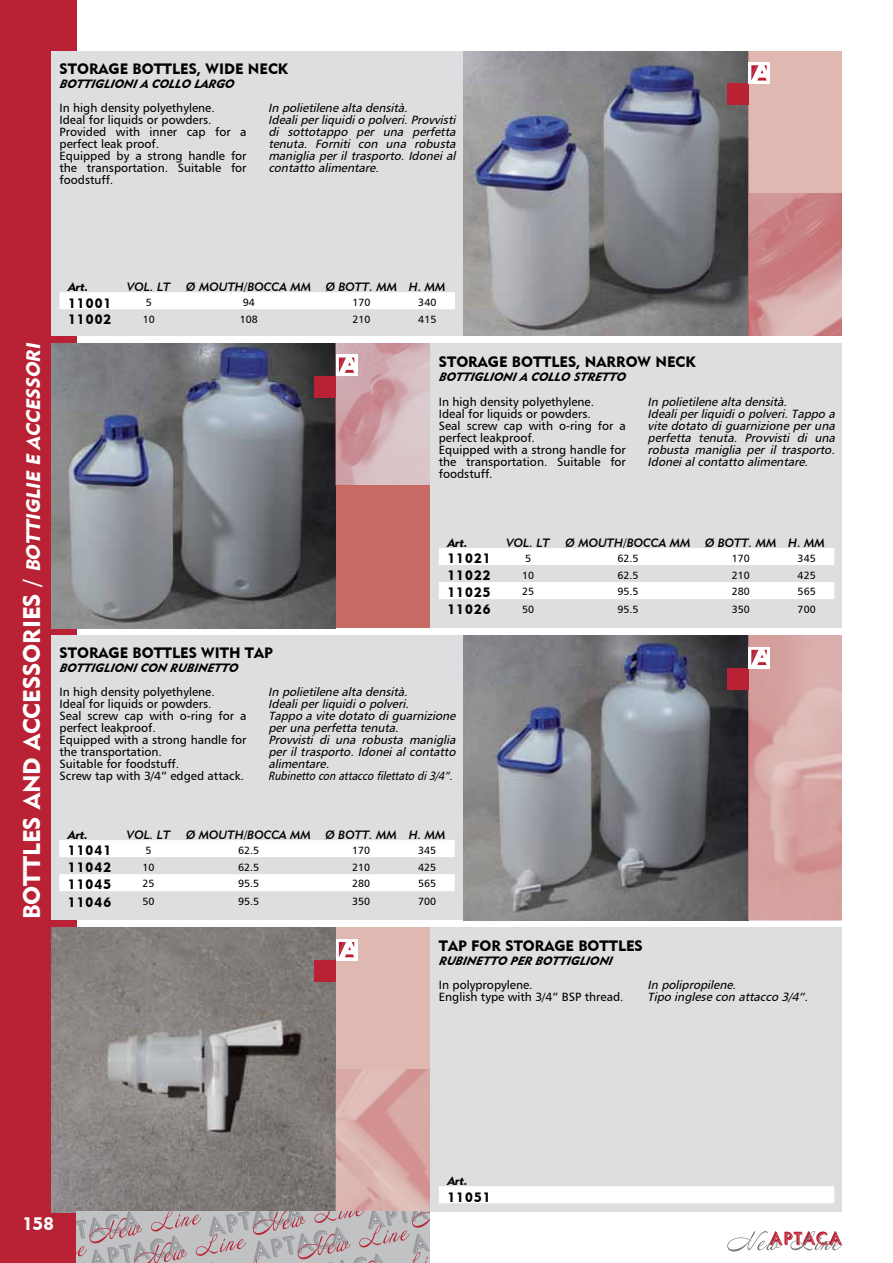
<style>
.page{position:relative;width:893px;height:1263px;background:#fff}
.page>*{position:absolute;margin:0;border:0;box-sizing:border-box;transform-origin:0 0}
.t1{font:24px "Geometric 415 BT Black A";color:#fff}
.t2{font:18px "Geometric 415 BT Black A";color:#fff}
.t3{font:15px "Geometric 415 BT Black A";color:#000}
.t4{font:13.5px "Geometric 415 BT Black A";letter-spacing:.08em;color:#000}
.t5{font:italic 12px/12px "Humanist 777 BT Roman B";color:#000}
.t6{font:12px/12px "Humanist 777 BT Roman B";color:#000}
.t7{font:12px "Geometric 415 BT Medium Italic A";color:#000}
.t8{font:italic 12px "Geometric 415 BT Black Italic A";color:#000}
.t9{font:12px "Geometric 415 BT Black Italic A";color:#000}
.t10{font:10.5px "Humanist 777 BT Roman B";color:#000}
.s1{font-style:italic;font-size:19.5px}
</style>
<div class="page">
<div style="left:0;top:0;width:76px;height:1263px;background:#b82234"></div>
<div style="left:51px;top:51px;width:791px;height:285px;background:#dddee0"></div>
<div style="left:51px;top:343px;width:791px;height:285px;background:#dddee0"></div>
<div style="left:51px;top:635px;width:791px;height:285px;background:#dddee0"></div>
<div style="left:51px;top:927px;width:791px;height:285px;background:#dddee0"></div>
<img style="left:463px;top:51px;width:285px;height:285px">
<img style="left:51px;top:343px;width:285px;height:285px">
<img style="left:463px;top:635px;width:285px;height:285px">
<img style="left:51px;top:927px;width:25px;height:285px">
<div style="left:60px;top:292px;width:395px;height:17px;background:#fff"></div>
<div style="left:439px;top:1186px;width:395px;height:17px;background:#fff"></div>
<svg style="left:727px;top:1231px;width:115px;height:20px"></svg>
<svg style="left:439px;top:548px;width:395px;height:51px"></svg>
<svg style="left:59px;top:840px;width:396px;height:51px"></svg>
<div style="left:727px;top:84px;width:21px;height:21px;background:#b82234"></div>
<svg style="left:748px;top:51px;width:94px;height:285px"></svg>
<div style="left:727px;top:668px;width:21px;height:21px;background:#b82234"></div>
<svg style="left:748px;top:635px;width:94px;height:285px"></svg>
<div style="left:315px;top:376px;width:21px;height:21px;background:#b82234"></div>
<svg style="left:336px;top:343px;width:93px;height:285px"></svg>
<svg style="left:76px;top:927px;width:353px;height:336px"></svg>
<p class="t3" style="left:60px;top:60px;width:230px">STORAGE BOTTLES, WIDE NECK</p>
<p class="t5" style="left:268px;top:102px;width:192px">In polietilene alta densità.<br>Idealiperliquidio polveri.Provvisti di sottotappo per una perfetta tenuta. Forniti con una robusta maniglia per il trasporto. Idonei al contatto alimentare.</p>
<p class="t8" style="left:60px;top:77px;width:179px">BOTTIGLIONIA COLLO LARGO</p>
<p class="t6" style="left:60px;top:102px;width:189px">In high density polyethylene.<br>Ideal for liquids or powders.<br>Provided with inner cap for a perfect leak proof.<br>Equipped by a strong handle for the transportation. Suitable for foodstuff.</p>
<h1 class="t1" style="left:17px;top:919px;width:581px;rotate:-90deg">BOTTLES AND ACCESSORIES / <span class="s1">BOTTIGLIE E ACCESSORI</span></h1>
<p class="t9" style="left:68px;top:279px;width:22px">Art.</p>
<p class="t7" style="left:127px;top:279px;width:45px">VOL. LT</p>
<p class="t7" style="left:186px;top:279px;width:261px">Ø MOUTH/BOCCA MM Ø BOTT. MM H. MM</p>
<p class="t4" style="left:68px;top:294px;width:45px">11001</p>
<p class="t10" style="left:146px;top:296px;width:8px">5</p>
<p class="t10" style="left:243px;top:296px;width:14px">94</p>
<p class="t10" style="left:352px;top:296px;width:20px">170</p>
<p class="t10" style="left:418px;top:296px;width:20px">340</p>
<p class="t4" style="left:68px;top:311px;width:45px">11002</p>
<p class="t10" style="left:143px;top:313px;width:14px">10</p>
<p class="t10" style="left:240px;top:313px;width:20px">108</p>
<p class="t10" style="left:352px;top:313px;width:20px">210</p>
<p class="t10" style="left:418px;top:313px;width:20px">415</p>
<p class="t3" style="left:439px;top:353px;width:258px">STORAGE BOTTLES, NARROW NECK</p>
<p class="t5" style="left:648px;top:395px;width:192px">In polietilene alta densità.<br>Idealiperliquidio polveri.Tappo a vite dotato di guarnizione per una perfetta tenuta. Provvisti di una robusta maniglia per il trasporto.<br>Idoneialcontatto alimentare.</p>
<p class="t8" style="left:439px;top:370px;width:191px">BOTTIGLIONIA COLLO STRETTO</p>
<p class="t6" style="left:439px;top:395px;width:189px">In high density polyethylene.<br>Ideal for liquids or powders.<br>Seal screw cap with o-ring for a perfect leakproof.<br>Equipped with a strong handle for the transportation. Suitable for foodstuff.</p>
<p class="t9" style="left:447px;top:535px;width:22px">Art.</p>
<p class="t7" style="left:506px;top:535px;width:45px">VOL. LT</p>
<p class="t7" style="left:566px;top:535px;width:261px">Ø MOUTH/BOCCA MM Ø BOTT. MM H. MM</p>
<p class="t4" style="left:447px;top:550px;width:45px">11021</p>
<p class="t10" style="left:525px;top:552px;width:8px">5</p>
<p class="t10" style="left:617px;top:552px;width:23px">62.5</p>
<p class="t10" style="left:732px;top:552px;width:20px">170</p>
<p class="t10" style="left:798px;top:552px;width:20px">345</p>
<p class="t4" style="left:447px;top:567px;width:45px">11022</p>
<p class="t10" style="left:522px;top:568px;width:14px">10</p>
<p class="t10" style="left:617px;top:568px;width:23px">62.5</p>
<p class="t10" style="left:732px;top:568px;width:20px">210</p>
<p class="t10" style="left:798px;top:568px;width:20px">425</p>
<p class="t4" style="left:447px;top:584px;width:45px">11025</p>
<p class="t10" style="left:522px;top:585px;width:14px">25</p>
<p class="t10" style="left:617px;top:585px;width:23px">95.5</p>
<p class="t10" style="left:732px;top:585px;width:20px">280</p>
<p class="t10" style="left:798px;top:585px;width:20px">565</p>
<p class="t4" style="left:447px;top:601px;width:45px">11026</p>
<p class="t10" style="left:522px;top:603px;width:14px">50</p>
<p class="t10" style="left:617px;top:603px;width:23px">95.5</p>
<p class="t10" style="left:732px;top:603px;width:20px">350</p>
<p class="t10" style="left:798px;top:603px;width:20px">700</p>
<p class="t3" style="left:60px;top:643px;width:215px">STORAGE BOTTLES WITH TAP</p>
<p class="t5" style="left:268px;top:686px;width:192px">In polietilene alta densità.<br>Idealiperliquidio polveri.<br>Tappo a vite dotato diguarnizione peruna perfetta tenuta.<br>Provvisti di una robusta maniglia per il trasporto. Idonei al contatto alimentare.<br>Rubinetto con attacco filettato di3/4”.</p>
<p class="t8" style="left:60px;top:660px;width:183px">BOTTIGLIONICON RUBINETTO</p>
<p class="t6" style="left:60px;top:686px;width:189px">In high density polyethylene.<br>Ideal for liquids or powders.<br>Seal screw cap with o-ring for a perfect leakproof.<br>Equipped with a strong handle for the transportation.<br>Suitable for foodstuff.<br>Screw tap with 3/4” edged attack.</p>
<p class="t9" style="left:68px;top:827px;width:22px">Art.</p>
<p class="t7" style="left:127px;top:827px;width:45px">VOL. LT</p>
<p class="t7" style="left:186px;top:827px;width:261px">Ø MOUTH/BOCCA MM Ø BOTT. MM H. MM</p>
<p class="t4" style="left:68px;top:842px;width:45px">11041</p>
<p class="t10" style="left:146px;top:844px;width:8px">5</p>
<p class="t10" style="left:238px;top:844px;width:23px">62.5</p>
<p class="t10" style="left:352px;top:844px;width:20px">170</p>
<p class="t10" style="left:418px;top:844px;width:20px">345</p>
<p class="t4" style="left:68px;top:859px;width:45px">11042</p>
<p class="t10" style="left:143px;top:860px;width:14px">10</p>
<p class="t10" style="left:238px;top:860px;width:23px">62.5</p>
<p class="t10" style="left:352px;top:860px;width:20px">210</p>
<p class="t10" style="left:418px;top:860px;width:20px">425</p>
<p class="t4" style="left:68px;top:876px;width:45px">11045</p>
<p class="t10" style="left:143px;top:877px;width:14px">25</p>
<p class="t10" style="left:238px;top:877px;width:23px">95.5</p>
<p class="t10" style="left:352px;top:877px;width:20px">280</p>
<p class="t10" style="left:418px;top:877px;width:20px">565</p>
<p class="t4" style="left:68px;top:893px;width:45px">11046</p>
<p class="t10" style="left:143px;top:895px;width:14px">50</p>
<p class="t10" style="left:238px;top:895px;width:23px">95.5</p>
<p class="t10" style="left:352px;top:895px;width:20px">350</p>
<p class="t10" style="left:418px;top:895px;width:20px">700</p>
<p class="t3" style="left:439px;top:936px;width:205px">TAP FOR STORAGE BOTTLES</p>
<p class="t8" style="left:439px;top:953px;width:178px">RUBINETTO PER BOTTIGLIONI</p>
<p class="t6" style="left:439px;top:979px;width:186px">In polypropylene.<br>English type with 3/4” BSP thread.</p>
<p class="t5" style="left:648px;top:979px;width:165px">In polipropilene.<br>Tipo inglese con attacco 3/4”.</p>
<p class="t9" style="left:447px;top:1173px;width:22px">Art.</p>
<p class="t4" style="left:447px;top:1188px;width:45px">11051</p>
<h2 class="t2" style="left:23px;top:1213px;width:33px">158</h2>
</div>
